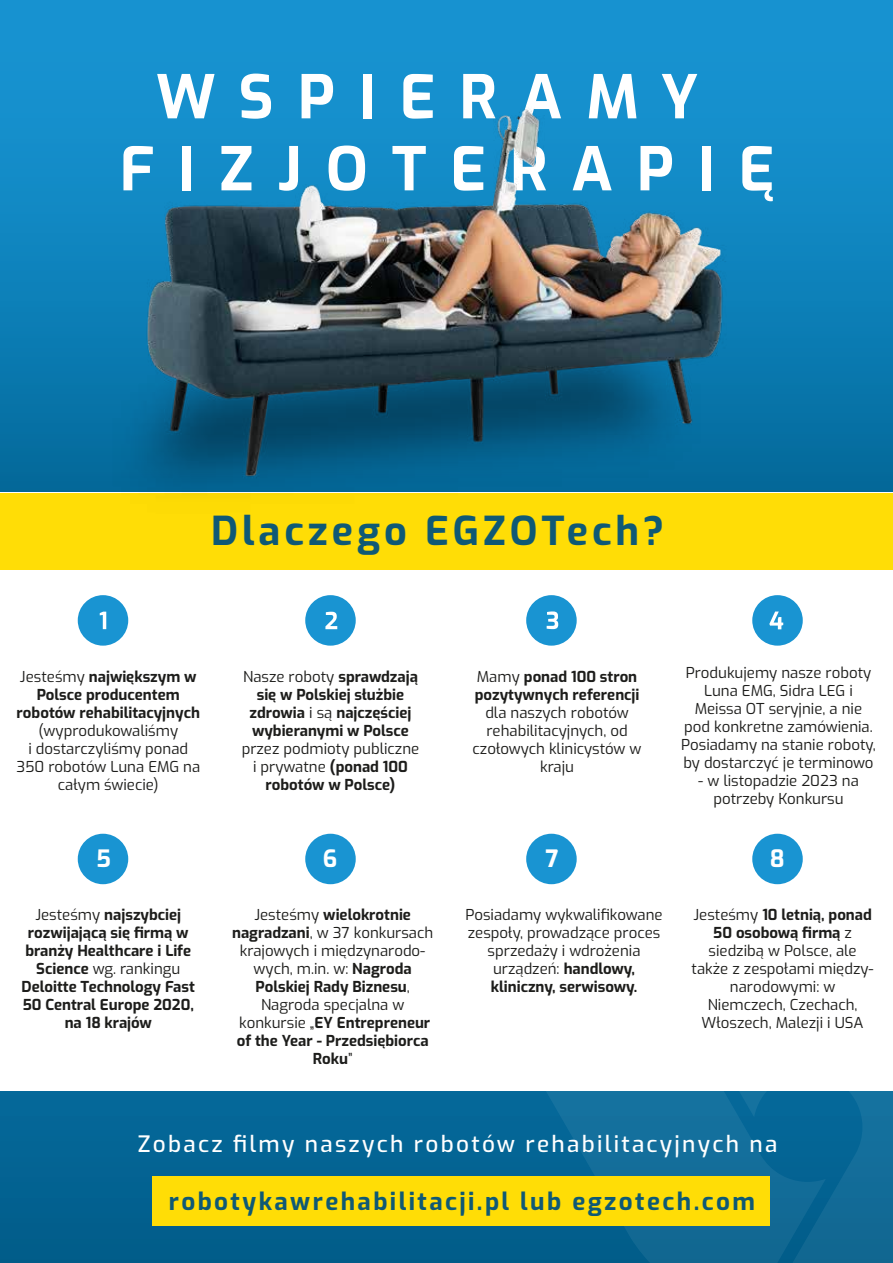
<style>
.page{position:relative;width:893px;height:1263px;background:#046595}
.page>*{position:absolute;margin:0;border:0;box-sizing:border-box;transform-origin:0 0}
.t1{font:700 60px/72px "Exo";letter-spacing:.4em;color:#fff}
.t2{font:700 39.6px "Exo";letter-spacing:.1em;color:#0f5975}
.t3{font:700 24.15px "Exo";letter-spacing:.1em;color:#0f5975}
.t4{font:700 23.85px "Exo";color:#fff}
.t5{font:500 22.5px "Exo";letter-spacing:.1em;color:#fff}
.t6{font:15px/18px "Exo";color:#1d1d1b;text-align:center}
.t7{font:700 15px/18px "Exo";color:#1d1d1b;text-align:center}
.s1{font-weight:400}
.s2{font-weight:700}
</style>
<div class="page">
<svg style="left:0;top:0;width:893px;height:453px;background:#0f84be"></svg>
<div style="left:0;top:492px;width:893px;height:599px;background:#fff"></div>
<svg style="left:446px;top:1091px;width:229px;height:172px"></svg>
<svg style="left:675px;top:1091px;width:218px;height:172px"></svg>
<div style="left:0;top:493px;width:893px;height:76px;background:#ffdd06"></div>
<div style="left:152px;top:1176px;width:618px;height:50px;background:#ffdd06"></div>
<div style="left:78px;top:595px;width:50px;height:51px;background:#1994d2;border-radius:50%"></div>
<svg style="left:100px;top:612px;width:6px;height:17px"></svg>
<div style="left:305px;top:595px;width:51px;height:51px;background:#1994d2;border-radius:50%"></div>
<svg style="left:325px;top:612px;width:12px;height:17px"></svg>
<div style="left:526px;top:595px;width:51px;height:51px;background:#1994d2;border-radius:50%"></div>
<svg style="left:547px;top:611px;width:11px;height:18px"></svg>
<div style="left:752px;top:595px;width:51px;height:51px;background:#1994d2;border-radius:50%"></div>
<svg style="left:769px;top:611px;width:14px;height:18px"></svg>
<img style="left:18px;top:0;width:817px;height:478px">
<div style="left:78px;top:834px;width:50px;height:50px;background:#1994d2;border-radius:50%"></div>
<div style="left:305px;top:834px;width:51px;height:50px;background:#1994d2;border-radius:50%"></div>
<div style="left:526px;top:834px;width:51px;height:50px;background:#1994d2;border-radius:50%"></div>
<div style="left:752px;top:834px;width:51px;height:50px;background:#1994d2;border-radius:50%"></div>
<h1 class="t1" style="left:120px;top:58px;width:656px;text-indent:36px">WSPIERAMY<br>FIZJOTERAPIĘ</h1>
<h2 class="t2" style="left:211px;top:502px;width:454px">Dlaczego EGZOTech?</h2>
<p class="t7" style="left:17px;top:667px;width:185px"><span class="s1">Jesteśmy</span> największym w<br>Polsce producentem robotów rehabilitacyjnych</p>
<p class="t6" style="left:16px;top:721px;width:185px">(wyprodukowaliśmy<br>i dostarczyliśmy ponad<br>350 robotów Luna EMG na całym świecie)</p>
<p class="t7" style="left:243px;top:667px;width:176px"><span class="s1">Nasze roboty</span> sprawdzają się w Polskiej służbie zdrowia <span class="s1">i są</span> najczęściej wybieranymi w Polsce</p>
<p class="t6" style="left:242px;top:739px;width:179px">przez podmioty publiczne i prywatne <span class="s2">(ponad 100 robotów w Polsce)</span></p>
<p class="t7" style="left:475px;top:667px;width:166px;text-align:left"><span class="s1">Mamy</span> ponad 100 stron pozytywnych referencji</p>
<p class="t6" style="left:473px;top:703px;width:171px">dla naszych robotów rehabilitacyjnych, od czołowych klinicystów w kraju</p>
<p class="t6" style="left:681px;top:663px;width:196px">Produkujemy nasze roboty<br>Luna EMG, Sidra LEG i<br>Meissa OT seryjnie, a nie pod konkretne zamówienia.<br>Posiadamy na stanie roboty, by dostarczyć je terminowo</p>
<p class="t6" style="left:698px;top:771px;width:162px">- w listopadzie 2023 na potrzeby Konkursu</p>
<h3 class="t4" style="left:96px;top:841px;width:16px">5</h3>
<h3 class="t4" style="left:323px;top:841px;width:16px">6</h3>
<h3 class="t4" style="left:545px;top:841px;width:15px">7</h3>
<h3 class="t4" style="left:770px;top:841px;width:16px">8</h3>
<p class="t7" style="left:22px;top:905px;width:175px"><span class="s1">Jesteśmy</span> najszybciej rozwijającą się firmą w branży Healthcare i Life<br>Science <span class="s1">wg. rankingu<br></span>Deloitte Technology Fast<br>50 Central Europe 2020, na 18 krajów</p>
<p class="t7" style="left:232px;top:905px;width:203px"><span class="s1">Jesteśmy</span> wielokrotnie nagradzani<span class="s1">, w 37 konkursach krajowych i międzynarodo&shy;wych, m.in. w:</span> Nagroda<br>Polskiej Rady Biznesu<span class="s1">,<br>Nagroda specjalna w konkursie „</span>EY Entrepreneur of the Year - Przedsiębiorca<br>Roku<span class="s1">”</span></p>
<p class="t6" style="left:465px;top:905px;width:199px">Posiadamy wykwalifikowane zespoły, prowadzące proces sprzedaży i wdrożenia urządzeń: <span class="s2">handlowy, kliniczny, serwisowy.</span></p>
<p class="t6" style="left:692px;top:905px;width:184px">Jesteśmy <span class="s2">10 letnią, ponad<br>50 osobową firmą</span> z siedzibą w Polsce, ale także z zespołami między&shy;narodowymi: w<br>Niemczech, Czechach,<br>Włoszech, Malezji i USA</p>
<h3 class="t5" style="left:138px;top:1128px;width:641px">Zobacz filmy naszych robotów rehabilitacyjnych na</h3>
<h3 class="t3" style="left:169px;top:1184px;width:588px">robotykawrehabilitacji.pl lub egzotech.com</h3>
</div>
